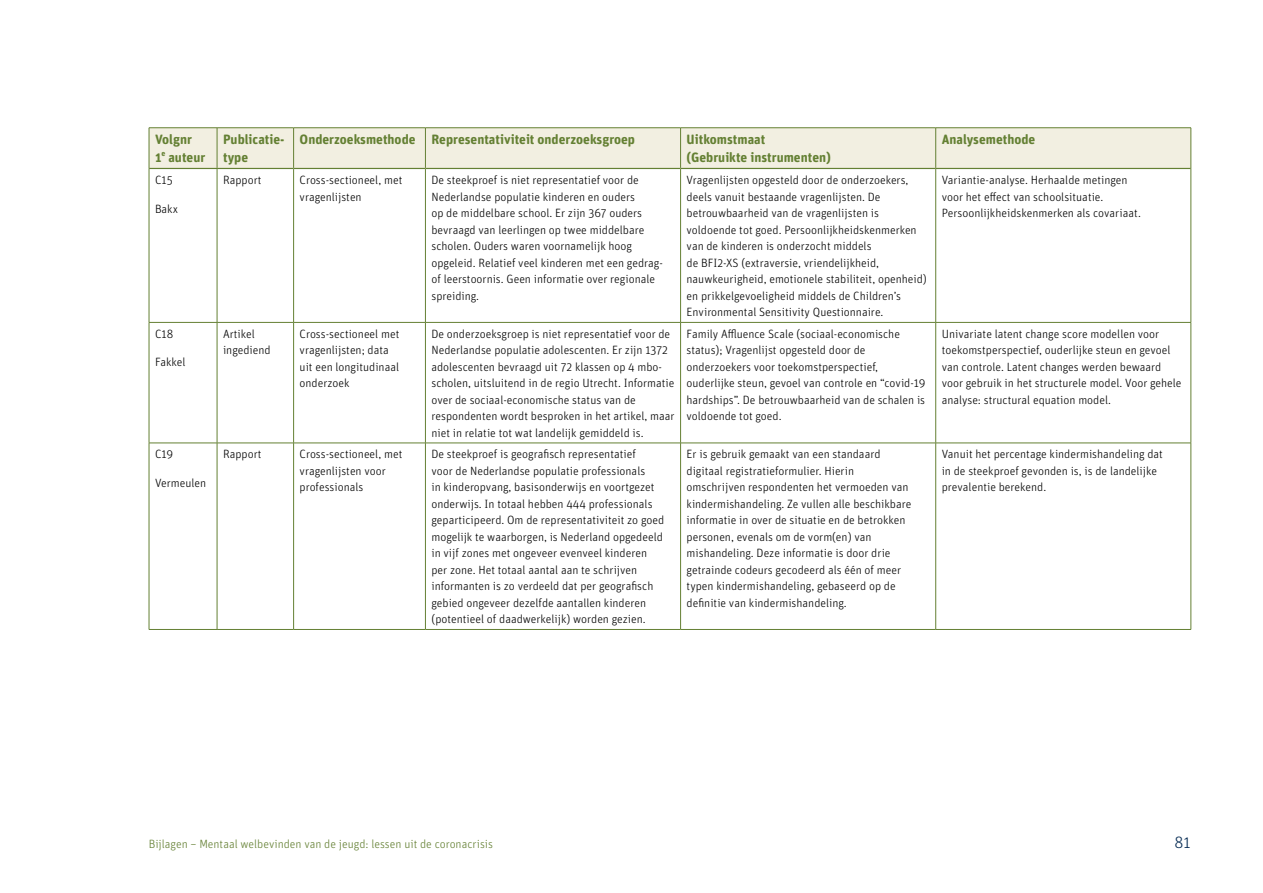
<style>
.page{position:relative;width:1263px;height:893px;background:#fff}
.page>*{position:absolute;margin:0;border:0;box-sizing:border-box;transform-origin:0 0}
.t1{font:300 16.5px "Unit Rounded Pro";color:#072c54}
.t2{font:700 13.5px/18px "Unit Rounded Pro";color:#648033}
.t3{font:300 12px/16.5px "Unit Rounded Pro";color:#000}
.t4{font:300 12px "Unit Rounded Pro";color:#648033}
.t5{font:700 7.8px "Unit Rounded Pro";color:#648033}
</style>
<div class="page">
<div style="left:150px;top:128px;width:1040px;height:40px;background:#f2efe1"></div>
<hr style="left:149px;top:168px;width:1px;height:154px;background:#648033">
<hr style="left:217px;top:169px;width:1px;height:153px;background:#648033">
<hr style="left:293px;top:169px;width:1px;height:153px;background:#648033">
<hr style="left:425px;top:169px;width:1px;height:153px;background:#648033">
<hr style="left:680px;top:169px;width:1px;height:153px;background:#648033">
<hr style="left:935px;top:169px;width:1px;height:153px;background:#648033">
<hr style="left:1190px;top:168px;width:1px;height:154px;background:#648033">
<hr style="left:149px;top:322px;width:68px;height:1px;background:#648033">
<hr style="left:149px;top:323px;width:1px;height:120px;background:#648033">
<hr style="left:217px;top:322px;width:77px;height:1px;background:#648033">
<hr style="left:217px;top:323px;width:1px;height:120px;background:#648033">
<hr style="left:294px;top:322px;width:131px;height:1px;background:#648033">
<hr style="left:293px;top:323px;width:1px;height:120px;background:#648033">
<hr style="left:425px;top:322px;width:256px;height:1px;background:#648033">
<hr style="left:425px;top:323px;width:1px;height:120px;background:#648033">
<hr style="left:681px;top:322px;width:255px;height:1px;background:#648033">
<hr style="left:680px;top:323px;width:1px;height:120px;background:#648033">
<hr style="left:936px;top:322px;width:255px;height:1px;background:#648033">
<hr style="left:935px;top:323px;width:1px;height:120px;background:#648033">
<hr style="left:1190px;top:323px;width:1px;height:120px;background:#648033">
<hr style="left:149px;top:443px;width:68px;height:1px;background:#648033">
<hr style="left:149px;top:443px;width:1px;height:186px;background:#648033">
<hr style="left:217px;top:443px;width:77px;height:1px;background:#648033">
<hr style="left:217px;top:443px;width:1px;height:186px;background:#648033">
<hr style="left:294px;top:443px;width:131px;height:1px;background:#648033">
<hr style="left:293px;top:443px;width:1px;height:186px;background:#648033">
<hr style="left:425px;top:443px;width:256px;height:1px;background:#648033">
<hr style="left:425px;top:443px;width:1px;height:186px;background:#648033">
<hr style="left:681px;top:443px;width:255px;height:1px;background:#648033">
<hr style="left:680px;top:443px;width:1px;height:186px;background:#648033">
<hr style="left:936px;top:443px;width:255px;height:1px;background:#648033">
<hr style="left:935px;top:443px;width:1px;height:186px;background:#648033">
<hr style="left:1190px;top:443px;width:1px;height:186px;background:#648033">
<hr style="left:149px;top:629px;width:68px;height:1px;background:#648033">
<hr style="left:217px;top:629px;width:77px;height:1px;background:#648033">
<hr style="left:294px;top:629px;width:131px;height:1px;background:#648033">
<hr style="left:425px;top:629px;width:256px;height:1px;background:#648033">
<hr style="left:681px;top:629px;width:255px;height:1px;background:#648033">
<hr style="left:936px;top:629px;width:255px;height:1px;background:#648033">
<hr style="left:149px;top:127px;width:68px;height:1px;background:#648033">
<hr style="left:149px;top:128px;width:1px;height:40px;background:#648033">
<hr style="left:217px;top:127px;width:77px;height:1px;background:#648033">
<hr style="left:217px;top:128px;width:1px;height:40px;background:#648033">
<hr style="left:294px;top:127px;width:131px;height:1px;background:#648033">
<hr style="left:293px;top:128px;width:1px;height:40px;background:#648033">
<hr style="left:425px;top:127px;width:256px;height:1px;background:#648033">
<hr style="left:425px;top:128px;width:1px;height:40px;background:#648033">
<hr style="left:681px;top:127px;width:255px;height:1px;background:#648033">
<hr style="left:680px;top:128px;width:1px;height:40px;background:#648033">
<hr style="left:936px;top:127px;width:255px;height:1px;background:#648033">
<hr style="left:935px;top:128px;width:1px;height:40px;background:#648033">
<hr style="left:1190px;top:128px;width:1px;height:40px;background:#648033">
<hr style="left:149px;top:168px;width:68px;height:1px;background:#648033">
<hr style="left:217px;top:168px;width:77px;height:1px;background:#648033">
<hr style="left:294px;top:168px;width:131px;height:1px;background:#648033">
<hr style="left:425px;top:168px;width:256px;height:1px;background:#648033">
<hr style="left:681px;top:168px;width:255px;height:1px;background:#648033">
<hr style="left:936px;top:168px;width:255px;height:1px;background:#648033">
<p class="t2" style="left:155px;top:130px;width:39px">Volgnr</p>
<p class="t2" style="left:155px;top:148px;width:8px">1</p>
<p class="t5" style="left:161px;top:147px;width:5px">e</p>
<p class="t2" style="left:168px;top:148px;width:38px">auteur</p>
<p class="t2" style="left:223px;top:130px;width:63px">Publicatie&shy;type</p>
<p class="t2" style="left:300px;top:130px;width:117px">Onderzoeksmethode</p>
<p class="t2" style="left:431px;top:130px;width:205px">Representativiteit onderzoeksgroep</p>
<p class="t2" style="left:687px;top:130px;width:146px">Uitkomstmaat<br>(Gebruikte instrumenten)</p>
<p class="t2" style="left:942px;top:130px;width:95px">Analysemethode</p>
<p class="t3" style="left:155px;top:172px;width:19px">C15</p>
<p class="t3" style="left:155px;top:200px;width:25px">Bakx</p>
<p class="t3" style="left:223px;top:172px;width:40px">Rapport</p>
<p class="t3" style="left:300px;top:172px;width:104px">Cross-sectioneel, met vragenlijsten</p>
<p class="t3" style="left:431px;top:172px;width:233px">De steekproef is niet representatief voor de Nederlandse populatie kinderen en ouders<br>op de middelbare school. Er zijn 367 ouders bevraagd van leerlingen op twee middelbare scholen. Ouders waren voornamelijk hoog opgeleid. Relatief veel kinderen met een gedrag&shy;of leerstoornis. Geen informatie over regionale spreiding.</p>
<p class="t3" style="left:687px;top:172px;width:242px">Vragenlijsten opgesteld door de onderzoekers, deels vanuit bestaande vragenlijsten. De betrouwbaarheid van de vragenlijsten is voldoende tot goed. Persoonlijkheidskenmerken van de kinderen is onderzocht middels<br>de BFI2-XS (extraversie, vriendelijkheid, nauwkeurigheid, emotionele stabiliteit, openheid) en prikkelgevoeligheid middels de Children’s Environmental Sensitivity Questionnaire.</p>
<p class="t3" style="left:942px;top:172px;width:201px">Variantie-analyse. Herhaalde metingen voor het effect van schoolsituatie.<br>Persoonlijkheidskenmerken als covariaat.</p>
<p class="t3" style="left:155px;top:325px;width:20px">C18</p>
<p class="t3" style="left:155px;top:354px;width:32px">Fakkel</p>
<p class="t3" style="left:223px;top:325px;width:49px">Artikel ingediend</p>
<p class="t3" style="left:300px;top:325px;width:101px">Cross-sectioneel met vragenlijsten; data uit een longitudinaal onderzoek</p>
<p class="t3" style="left:431px;top:325px;width:245px">De onderzoeksgroep is niet representatief voor de Nederlandse populatie adolescenten. Er zijn 1372 adolescenten bevraagd uit 72 klassen op 4 mbo&shy;scholen, uitsluitend in de regio Utrecht. Informatie over de sociaal-economische status van de respondenten wordt besproken in het artikel, maar niet in relatie tot wat landelijk gemiddeld is.</p>
<p class="t3" style="left:687px;top:325px;width:241px">Family Affluence Scale (sociaal-economische status); Vragenlijst opgesteld door de onderzoekers voor toekomstperspectief, ouderlijke steun, gevoel van controle en “covid-19 hardships”. De betrouwbaarheid van de schalen is voldoende tot goed.</p>
<p class="t3" style="left:942px;top:325px;width:241px">Univariate latent change score modellen voor toekomstperspectief, ouderlijke steun en gevoel van controle. Latent changes werden bewaard voor gebruik in het structurele model. Voor gehele analyse: structural equation model.</p>
<p class="t3" style="left:155px;top:446px;width:20px">C19</p>
<p class="t3" style="left:155px;top:474px;width:53px">Vermeulen</p>
<p class="t3" style="left:223px;top:446px;width:40px">Rapport</p>
<p class="t3" style="left:300px;top:446px;width:104px">Cross-sectioneel, met vragenlijsten voor professionals</p>
<p class="t3" style="left:431px;top:446px;width:234px">De steekproef is geografisch representatief<br>voor de Nederlandse populatie professionals<br>in kinderopvang, basisonderwijs en voortgezet onderwijs. In totaal hebben 444 professionals geparticipeerd. Om de representativiteit zo goed mogelijk te waarborgen, is Nederland opgedeeld in vijf zones met ongeveer evenveel kinderen per zone. Het totaal aantal aan te schrijven informanten is zo verdeeld dat per geografisch gebied ongeveer dezelfde aantallen kinderen (potentieel of daadwerkelijk) worden gezien.</p>
<p class="t3" style="left:687px;top:446px;width:226px">Er is gebruik gemaakt van een standaard digitaal registratieformulier. Hierin omschrijven respondenten het vermoeden van kindermishandeling. Ze vullen alle beschikbare informatie in over de situatie en de betrokken personen, evenals om de vorm(en) van mishandeling. Deze informatie is door drie getrainde codeurs gecodeerd als één of meer typen kindermishandeling, gebaseerd op de definitie van kindermishandeling.</p>
<p class="t3" style="left:942px;top:446px;width:223px">Vanuit het percentage kindermishandeling dat in de steekproef gevonden is, is de landelijke prevalentie berekend.</p>
<p class="t4" style="left:149px;top:837px;width:346px">Bijlagen – Mentaal welbevinden van de jeugd: lessen uit de coronacrisis</p>
<h1 class="t1" style="left:1174px;top:832px;width:18px">81</h1>
</div>
